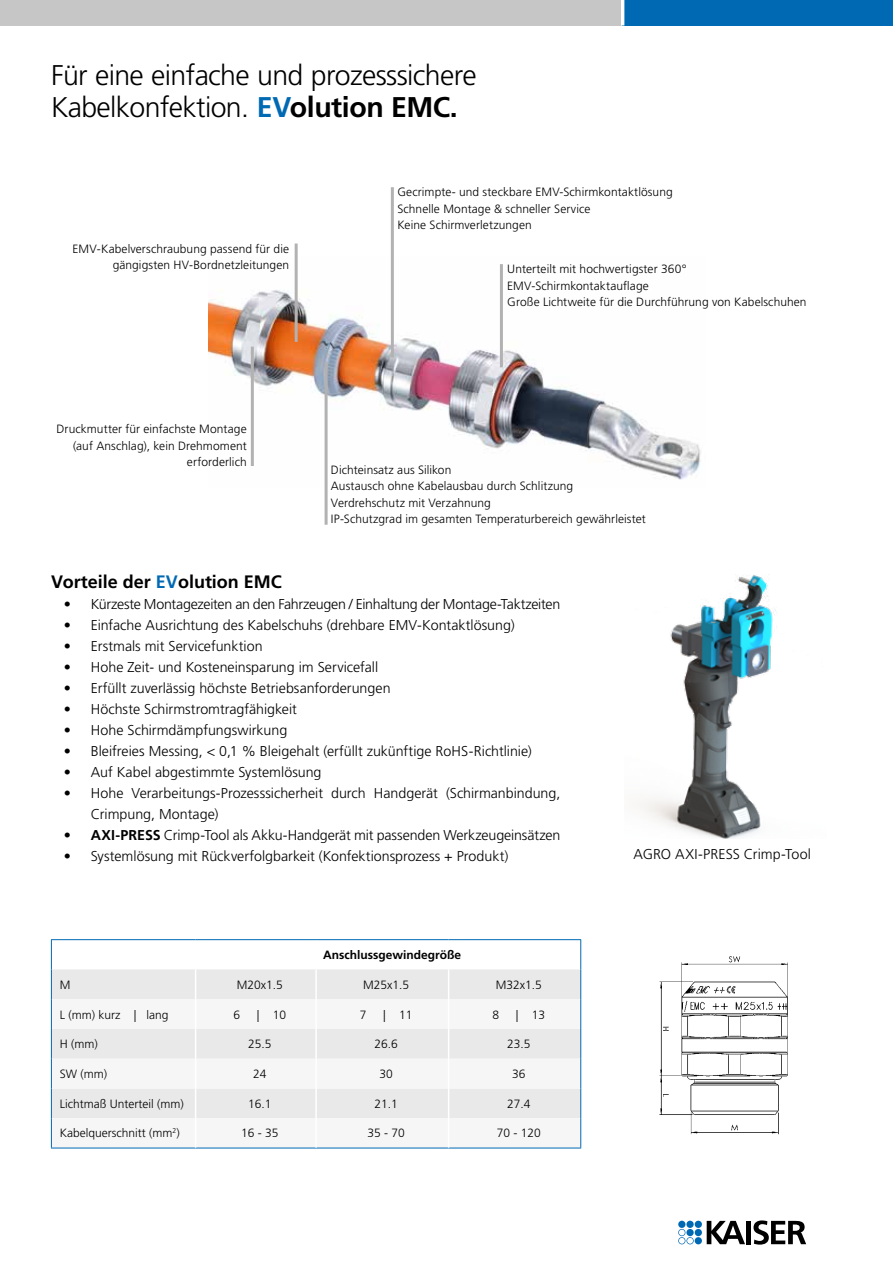
<style>
.page{position:relative;width:893px;height:1263px;background:#fff}
.page>*{position:absolute;margin:0;border:0;box-sizing:border-box;transform-origin:0 0}
.t1{font:300 28.5px/31.5px "Frutiger LT";letter-spacing:-.02em;color:#000}
.t2{font:700 18px "Frutiger LT";color:#000}
.t3{font:300 14.25px/21px "Frutiger LT";color:#000}
.t4{font:300 14.25px "Frutiger LT";letter-spacing:-.02em;color:#000}
.t5{font:300 12px/16.5px "Frutiger LT";letter-spacing:.005em;color:#000}
.t6{font:700 12px "Frutiger LT";color:#000}
.s1{font-weight:700;color:#0069b4}
.s2{font-weight:700}
.s3{color:#0069b4}
</style>
<div class="page">
<img style="left:638px;top:574px;width:138px;height:264px">
<img style="left:659px;top:956px;width:129px;height:179px">
<img style="left:209px;top:257px;width:492px;height:230px">
<hr style="left:500px;top:264px;width:3px;height:103px;background:#b3b2b2">
<hr style="left:391px;top:187px;width:3px;height:171px;background:#b3b2b2">
<hr style="left:295px;top:243px;width:3px;height:99px;background:#b3b2b2">
<hr style="left:251px;top:347px;width:3px;height:119px;background:#b3b2b2">
<hr style="left:325px;top:362px;width:3px;height:163px;background:#b3b2b2">
<div style="left:695px;top:1229px;width:7px;height:7px;background:#0069b4;border-radius:50%"></div>
<div style="left:686px;top:1221px;width:8px;height:7px;background:#0069b4;border-radius:50%"></div>
<div style="left:695px;top:1221px;width:7px;height:7px;background:#0069b4;border-radius:50%"></div>
<div style="left:678px;top:1221px;width:7px;height:7px;background:#0069b4;border-radius:50%"></div>
<div style="left:695px;top:1237px;width:7px;height:7px;background:#0069b4;border-radius:50%"></div>
<svg style="left:678px;top:1229px;width:16px;height:15px"></svg>
<div style="left:746px;top:1221px;width:5px;height:23px;background:#000"></div>
<svg style="left:753px;top:1220px;width:53px;height:24px"></svg>
<svg style="left:707px;top:1221px;width:38px;height:23px"></svg>
<div style="left:0;top:0;width:623px;height:26px;background:#c6c6c6"></div>
<div style="left:623px;top:0;width:270px;height:26px;background:#0069b4"></div>
<hr style="left:621px;top:0;width:3px;height:26px;background:#fff">
<div style="left:52px;top:969px;width:528px;height:30px;background:#e9e9e9"></div>
<div style="left:52px;top:1029px;width:528px;height:119px;background:#f0f0f0"></div>
<hr style="left:580px;top:969px;width:1px;height:30px;background:#0069b4">
<hr style="left:580px;top:1029px;width:1px;height:30px;background:#0069b4">
<svg style="left:580px;top:1059px;width:1px;height:29px"></svg>
<hr style="left:580px;top:1088px;width:1px;height:30px;background:#0069b4">
<hr style="left:580px;top:1118px;width:1px;height:30px;background:#0069b4">
<hr style="left:51px;top:969px;width:1px;height:30px;background:#0069b4">
<hr style="left:51px;top:999px;width:1px;height:30px;background:#0069b4">
<hr style="left:51px;top:1029px;width:1px;height:30px;background:#0069b4">
<svg style="left:51px;top:1059px;width:1px;height:29px"></svg>
<hr style="left:51px;top:1088px;width:1px;height:30px;background:#0069b4">
<hr style="left:51px;top:1118px;width:1px;height:30px;background:#0069b4">
<hr style="left:51px;top:1148px;width:145px;height:1px;background:#0069b4">
<hr style="left:196px;top:1148px;width:120px;height:1px;background:#0069b4">
<hr style="left:316px;top:1148px;width:133px;height:1px;background:#0069b4">
<hr style="left:449px;top:1148px;width:132px;height:1px;background:#0069b4">
<hr style="left:51px;top:939px;width:145px;height:1px;background:#0069b4">
<svg style="left:51px;top:940px;width:530px;height:29px"></svg>
<hr style="left:196px;top:939px;width:120px;height:1px;background:#0069b4">
<hr style="left:316px;top:939px;width:133px;height:1px;background:#0069b4">
<hr style="left:449px;top:939px;width:132px;height:1px;background:#0069b4">
<hr style="left:580px;top:999px;width:1px;height:30px;background:#0069b4">
<hr style="left:195px;top:969px;width:1px;height:30px;background:#fff">
<hr style="left:315px;top:969px;width:2px;height:30px;background:#fff">
<hr style="left:448px;top:969px;width:1px;height:30px;background:#fff">
<hr style="left:195px;top:1029px;width:1px;height:30px;background:#fff">
<hr style="left:315px;top:1029px;width:2px;height:30px;background:#fff">
<hr style="left:448px;top:1029px;width:1px;height:30px;background:#fff">
<svg style="left:195px;top:1059px;width:1px;height:29px"></svg>
<hr style="left:315px;top:1059px;width:2px;height:29px;background:#fff">
<svg style="left:448px;top:1059px;width:1px;height:29px"></svg>
<hr style="left:195px;top:1088px;width:1px;height:30px;background:#fff">
<hr style="left:315px;top:1088px;width:2px;height:30px;background:#fff">
<hr style="left:448px;top:1088px;width:1px;height:30px;background:#fff">
<hr style="left:195px;top:1118px;width:1px;height:30px;background:#fff">
<hr style="left:315px;top:1118px;width:2px;height:30px;background:#fff">
<hr style="left:448px;top:1118px;width:1px;height:30px;background:#fff">
<h1 class="t1" style="left:51px;top:60px;width:427px">Für eine einfache und prozesssichere<br>Kabelkonfektion. <span class="s1">EV</span><span class="s2">olution EMC.</span></h1>
<p class="t5" style="left:73px;top:241px;width:218px;text-align:right">EMV-Kabelverschraubung passend für die gängigsten HV-Bordnetzleitungen</p>
<p class="t5" style="left:397px;top:184px;width:277px">Gecrimpte- und steckbare EMV-Schirmkontaktlösung<br>Schnelle Montage &amp; schneller Service<br>Keine Schirmverletzungen</p>
<p class="t5" style="left:507px;top:261px;width:301px">Unterteilt mit hochwertigster 360°<br>EMV-Schirmkontaktauflage<br>Große Lichtweite für die Durchführung von Kabelschuhen</p>
<p class="t5" style="left:56px;top:421px;width:192px;text-align:right">Druckmutter für einfachste Montage (auf Anschlag), kein Drehmoment erforderlich</p>
<p class="t5" style="left:331px;top:462px;width:316px">Dichteinsatz aus Silikon<br>Austausch ohne Kabelausbau durch Schlitzung Verdrehschutz mit Verzahnung<br>IP-Schutzgrad im gesamten Temperaturbereich gewährleistet</p>
<h2 class="t2" style="left:51px;top:571px;width:232px">Vorteile der <span class="s3">EV</span>olution EMC</h2>
<p class="t4" style="left:64px;top:596px;width:498px">• Kürzeste Montagezeiten an den Fahrzeugen / Einhaltung der Montage-Taktzeiten</p>
<p class="t3" style="left:64px;top:615px;width:452px">• Einfache Ausrichtung des Kabelschuhs (drehbare EMV-Kontaktlösung)</p>
<p class="t3" style="left:64px;top:636px;width:200px">• Erstmals mit Servicefunktion</p>
<p class="t3" style="left:64px;top:657px;width:316px">• Hohe Zeit- und Kosteneinsparung im Servicefall</p>
<p class="t3" style="left:64px;top:678px;width:328px">• Erfüllt zuverlässig höchste Betriebsanforderungen</p>
<p class="t3" style="left:64px;top:699px;width:235px">• Höchste Schirmstromtragfähigkeit</p>
<p class="t3" style="left:64px;top:720px;width:225px">• Hohe Schirmdämpfungswirkung</p>
<p class="t3" style="left:64px;top:741px;width:469px">• Bleifreies Messing, &lt; 0,1 % Bleigehalt (erfüllt zukünftige RoHS-Richtlinie)</p>
<p class="t3" style="left:64px;top:762px;width:259px">• Auf Kabel abgestimmte Systemlösung</p>
<p class="t3" style="left:91px;top:783px;width:471px;text-indent:-27px">• Hohe Verarbeitungs-Prozesssicherheit durch Handgerät (Schirmanbindung,<br>Crimpung, Montage)</p>
<p class="t3" style="left:64px;top:825px;width:498px">• <span class="s2">AXI-PRESS</span> Crimp-Tool als Akku-Handgerät mit passenden Werkzeugeinsätzen</p>
<p class="t3" style="left:64px;top:846px;width:446px">• Systemlösung mit Rückverfolgbarkeit (Konfektionsprozess + Produkt)</p>
<p class="t3" style="left:633px;top:844px;width:179px">AGRO AXI-PRESS Crimp-Tool</p>
<p class="t6" style="left:323px;top:948px;width:139px">Anschlussgewindegröße</p>
<p class="t5" style="left:60px;top:976px;width:12px">M</p>
<p class="t5" style="left:237px;top:976px;width:48px">M20x1.5</p>
<p class="t5" style="left:363px;top:976px;width:48px">M25x1.5</p>
<p class="t5" style="left:496px;top:976px;width:48px">M32x1.5</p>
<p class="t5" style="left:60px;top:1006px;width:110px">L (mm) kurz | lang</p>
<p class="t5" style="left:233px;top:1006px;width:8px">6</p>
<p class="t5" style="left:257px;top:1006px;width:31px">| 10</p>
<p class="t5" style="left:360px;top:1006px;width:8px">7</p>
<p class="t5" style="left:383px;top:1006px;width:31px">| 11</p>
<p class="t5" style="left:492px;top:1006px;width:8px">8</p>
<p class="t5" style="left:516px;top:1006px;width:31px">| 13</p>
<p class="t5" style="left:60px;top:1036px;width:40px">H (mm)</p>
<p class="t5" style="left:248px;top:1036px;width:25px">25.5</p>
<p class="t5" style="left:375px;top:1036px;width:25px">26.6</p>
<p class="t5" style="left:507px;top:1036px;width:25px">23.5</p>
<p class="t5" style="left:60px;top:1066px;width:49px">SW (mm)</p>
<p class="t5" style="left:253px;top:1066px;width:15px">24</p>
<p class="t5" style="left:379px;top:1066px;width:15px">30</p>
<p class="t5" style="left:512px;top:1066px;width:15px">36</p>
<p class="t5" style="left:60px;top:1096px;width:125px">Lichtmaß Unterteil (mm)</p>
<p class="t5" style="left:248px;top:1096px;width:25px">16.1</p>
<p class="t5" style="left:374px;top:1096px;width:25px">21.1</p>
<p class="t5" style="left:507px;top:1096px;width:25px">27.4</p>
<p class="t5" style="left:60px;top:1125px;width:121px">Kabelquerschnitt (mm<sup>2</sup>)</p>
<p class="t5" style="left:241px;top:1125px;width:39px">16 - 35</p>
<p class="t5" style="left:368px;top:1125px;width:39px">35 - 70</p>
<p class="t5" style="left:497px;top:1125px;width:46px">70 - 120</p>
</div>
